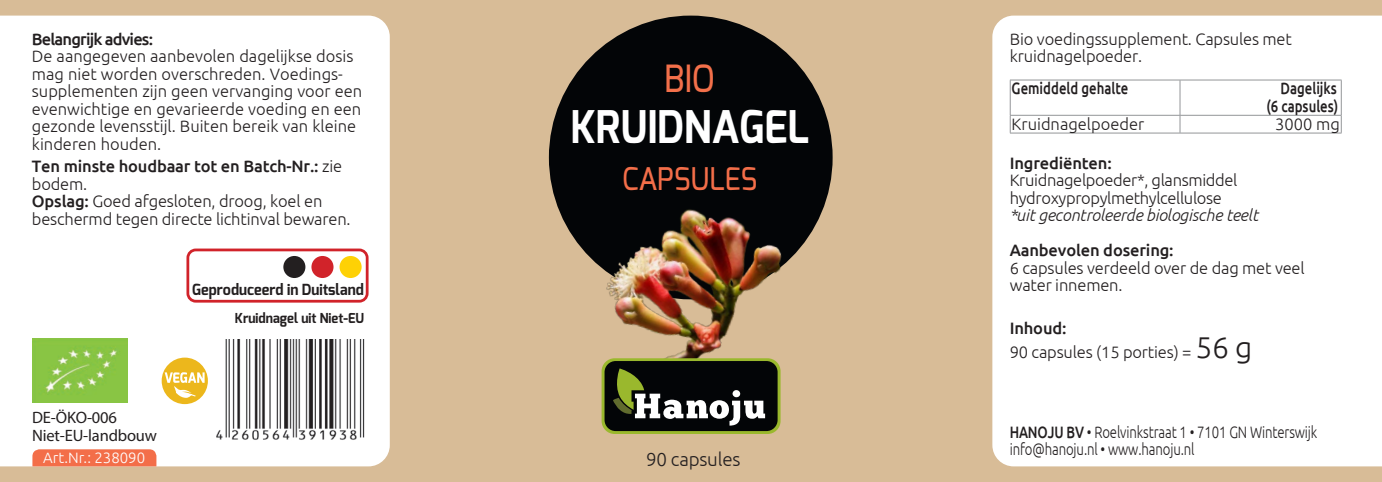
<style>
.page{position:relative;width:1382px;height:482px;background:#d8bc97}
.page>*{position:absolute;margin:0;border:0;box-sizing:border-box;transform-origin:0 0}
.t1{font:700 45px "Exo";color:#fff;scale:.9 1}
.t2{font:500 37.5px "Exo";color:#f3704a;scale:.9 1}
.t3{font:500 31.25px "Exo";color:#f36e49;scale:.9 1}
.t4{font:300 18.75px "Ubuntu";letter-spacing:-.01em;color:#231f20}
.t5{font:300 16.5px/17.5px "Ubuntu";letter-spacing:-.01em;color:#231f20}
.t6{font:300 16.5px/17.5px "Ubuntu";letter-spacing:-.01em;color:#231f20;scale:.8 1}
.t7{font:500 16.5px/17.8px "Ubuntu";letter-spacing:-.01em;color:#231f20;text-align:right;scale:.8 1}
.t8{font:italic 300 16.5px "Ubuntu";letter-spacing:-.01em;color:#231f20}
.t9{font:500 16.5px "Ubuntu";letter-spacing:-.01em;color:#231f20}
.t10{font:16.5px/17.5px "Myriad Pro";letter-spacing:-.01em;color:#231f20}
.t11{font:500 16.5px "Ubuntu";letter-spacing:-.05em;color:#231f20}
.t12{font:700 15.25px "Exo";color:#231f20;scale:.95 1}
.t13{font:300 15px "Ubuntu";color:#fff}
.t14{font:700 13.75px "Exo";color:#231f20;scale:.95 1}
.s1{font-weight:500}
.s2{font-size:30px}
</style>
<div class="page">
<div style="left:0;top:16px;width:390px;height:450px;background:#fff"></div>
<div style="left:992px;top:16px;width:390px;height:450px;background:#fff"></div>
<svg style="left:32px;top:449px;width:124px;height:17px;background:#f3724e"></svg>
<div style="left:162px;top:358px;width:46px;height:46px;background:#ecb71c;border-radius:50%"></div>
<svg style="left:165px;top:372px;width:40px;height:26px"></svg>
<div style="left:213px;top:340px;width:159px;height:110px;background:#fff"></div>
<img style="left:216px;top:340px;width:149px;height:100px">
<hr style="left:1010px;top:80px;width:170px;height:1px;background:#939598">
<hr style="left:1010px;top:80px;width:1px;height:35px;background:#939598">
<hr style="left:1180px;top:80px;width:161px;height:1px;background:#939598">
<hr style="left:1179px;top:80px;width:1px;height:35px;background:#939598">
<hr style="left:1341px;top:80px;width:1px;height:35px;background:#939598">
<hr style="left:1010px;top:115px;width:170px;height:1px;background:#939598">
<svg style="left:1010px;top:116px;width:1px;height:17px"></svg>
<hr style="left:1180px;top:115px;width:161px;height:1px;background:#939598">
<svg style="left:1179px;top:116px;width:1px;height:17px"></svg>
<svg style="left:1341px;top:116px;width:1px;height:17px"></svg>
<hr style="left:1010px;top:133px;width:170px;height:1px;background:#939598">
<hr style="left:1180px;top:133px;width:161px;height:1px;background:#939598">
<img style="left:32px;top:339px;width:96px;height:64px">
<div style="left:549px;top:16px;width:284px;height:283px;background:#030507;border-radius:50%"></div>
<img style="left:583px;top:209px;width:217px;height:168px">
<svg style="left:602px;top:358px;width:179px;height:76px"></svg>
<div style="left:604px;top:361px;width:174px;height:70px;background:#030507;border-radius:11px"></div>
<svg style="left:613px;top:368px;width:152px;height:58px"></svg>
<div style="left:283px;top:256px;width:22px;height:22px;background:#231f20;border-radius:50%"></div>
<div style="left:311px;top:256px;width:22px;height:22px;background:#d1232a;border-radius:50%"></div>
<div style="left:340px;top:256px;width:22px;height:22px;background:#fed105;border-radius:50%"></div>
<div style="left:186px;top:248px;width:183px;height:55px;border:3px solid #d1232a;border-radius:8px"></div>
<p class="t11" style="left:32px;top:28px;width:123px">Belangrijk advies:</p>
<p class="t5" style="left:32px;top:47px;width:332px">De aangegeven aanbevolen dagelijkse dosis mag niet worden overschreden. Voedings&shy;supplementen zijn geen vervanging voor een evenwichtige en gevarieerde voeding en een gezonde levensstijl. Buiten bereik van kleine kinderen houden.</p>
<p class="t5" style="left:32px;top:157px;width:320px"><span class="s1">Ten minste houdbaar tot en Batch-Nr.:</span> zie bodem.<br><span class="s1">Opslag:</span> Goed afgesloten, droog, koel en beschermd tegen directe lichtinval bewaren.</p>
<p class="t12" style="left:192px;top:280px;width:182px">Geproduceerd in Duitsland</p>
<p class="t10" style="left:32px;top:409px;width:126px">DE-ÖKO-006<br>Niet-EU-landbouw</p>
<p class="t14" style="left:235px;top:309px;width:138px">Kruidnagel uit Niet-EU</p>
<h2 class="t2" style="left:664px;top:55px;width:58px">BIO</h2>
<h1 class="t1" style="left:570px;top:97px;width:267px">KRUIDNAGEL</h1>
<h3 class="t3" style="left:622px;top:159px;width:151px">CAPSULES</h3>
<p class="t13" style="left:43px;top:449px;width:104px">Art.Nr.: 238090</p>
<p class="t4" style="left:646px;top:448px;width:96px">90 capsules</p>
<p class="t5" style="left:1010px;top:30px;width:283px">Bio voedingssupplement. Capsules met kruidnagelpoeder.</p>
<p class="t7" style="left:1012px;top:79px;width:147px">Gemiddeld gehalte</p>
<p class="t7" style="left:1266px;top:79px;width:91px">Dagelijks (6 capsules)</p>
<p class="t5" style="left:1012px;top:114px;width:134px">Kruidnagelpoeder</p>
<p class="t5" style="left:1275px;top:114px;width:66px">3000 mg</p>
<p class="t9" style="left:1010px;top:152px;width:104px">Ingrediënten:</p>
<p class="t5" style="left:1010px;top:171px;width:229px">Kruidnagelpoeder*, glansmiddel hydroxypropylmethylcellulose</p>
<p class="t8" style="left:1010px;top:205px;width:250px">*uit gecontroleerde biologische teelt</p>
<p class="t9" style="left:1010px;top:240px;width:165px">Aanbevolen dosering:</p>
<p class="t5" style="left:1010px;top:258px;width:296px">6 capsules verdeeld over de dag met veel water innemen.</p>
<p class="t5" style="left:1010px;top:315px;width:244px;line-height:24.8px"><span class="s1">Inhoud:<br></span>90 capsules (15 porties) = <span class="s2">56 g</span></p>
<p class="t6" style="left:1010px;top:422px;width:386px"><span class="s1">HANOJU BV</span> • Roelvinkstraat 1 • 7101 GN Winterswijk info@hanoju.nl • www.hanoju.nl</p>
</div>
